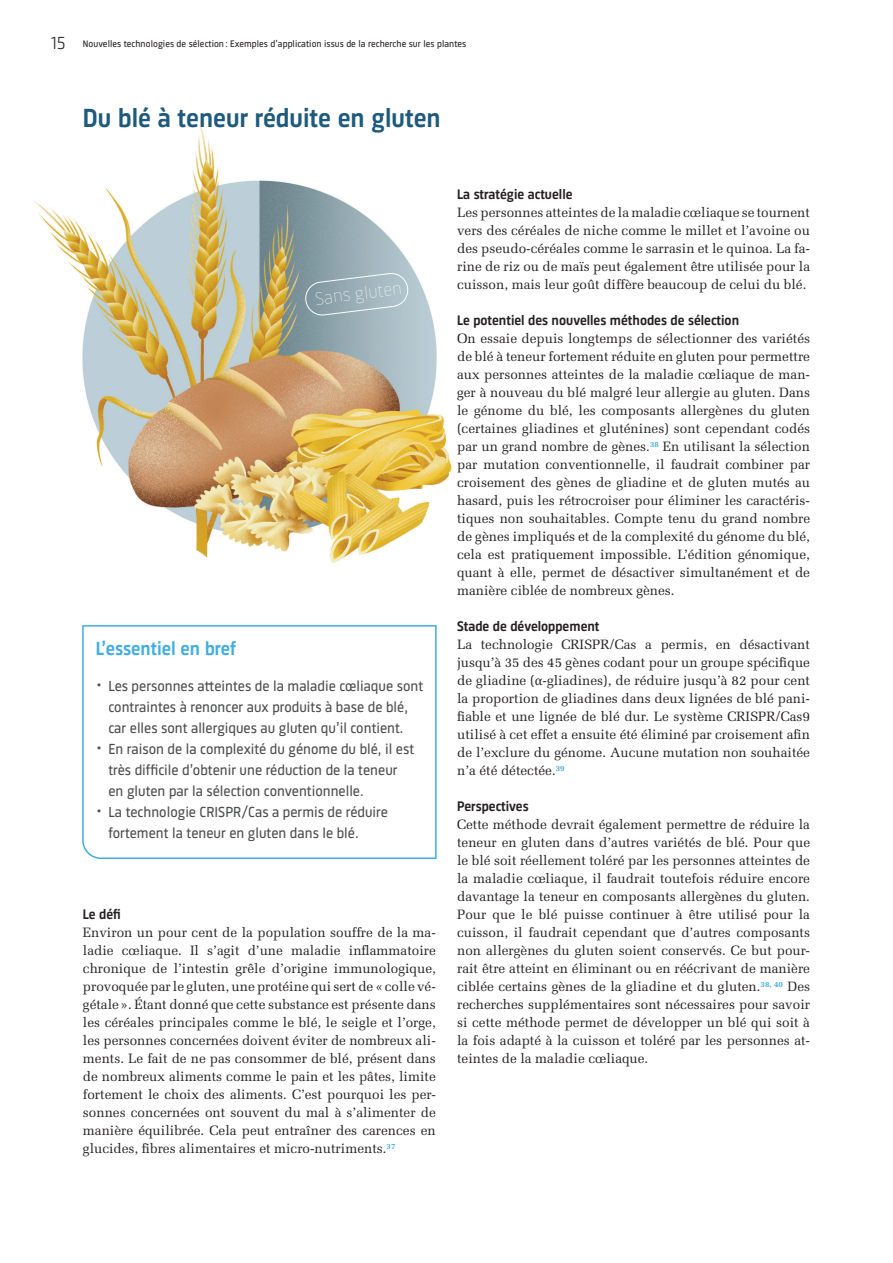
<style>
.page{position:relative;width:893px;height:1263px;background:#fff}
.page>*{position:absolute;margin:0;border:0;box-sizing:border-box;transform-origin:0 0}
.t1{font:500 27px "Sinews Sans Pro";color:#1f5a7d}
.t2{font:500 19.5px "Sinews Sans Pro";color:#40ade2}
.t3{font:100 18.3px "Sinews Sans Pro";color:#fff}
.t4{font:15px "Sinews Sans Pro";color:#4b4c4d}
.t5{font:500 14.25px "Sinews Sans Pro";color:#231f20}
.t6{font:13.5px/18px "Melior LT Pro";color:#231f20;text-align:justify}
.t7{font:9.75px "Sinews Sans Pro";letter-spacing:.005em;color:#231f20}
.s1{font-weight:300;font-size:18px}
.s2{font-family:"Melior LT Pro";font-size:24px}
.s3{font-family:"Cambria Math"}
</style>
<div class="page">
<img style="left:34px;top:125px;width:418px;height:438px">
<svg style="left:82px;top:625px;width:355px;height:234px"></svg>
<svg style="left:305px;top:273px;width:104px;height:43px;background:#9fb2ba"></svg>
<p class="t7" style="left:51px;top:37px;width:417px"><span class="s1">15</span> Nouvelles technologies de sélection : Exemples d’application issus de la recherche sur les plantes</p>
<h1 class="t1" style="left:83px;top:98px;width:359px">Du blé à teneur réduite en gluten</h1>
<h3 class="t3" style="left:314px;top:286px;width:88px;rotate:-7deg">Sans gluten</h3>
<h2 class="t2" style="left:96px;top:634px;width:142px">L’essentiel en bref</h2>
<p class="t4" style="left:96px;top:675px;width:329px"><span class="s2">·</span> Les personnes atteintes de la maladie cœliaque sont</p>
<p class="t4" style="left:108px;top:696px;width:301px">contraintes à renoncer aux produits à base de blé,</p>
<p class="t4" style="left:108px;top:717px;width:297px">car elles sont allergiques au gluten qu’il contient.</p>
<p class="t4" style="left:96px;top:738px;width:320px"><span class="s2">·</span> En raison de la complexité du génome du blé, il est</p>
<p class="t4" style="left:108px;top:759px;width:291px">très difficile d’obtenir une réduction de la teneur</p>
<p class="t4" style="left:108px;top:780px;width:257px">en gluten par la sélection conventionnelle.</p>
<p class="t4" style="left:96px;top:801px;width:294px"><span class="s2">·</span> La technologie CRISPR/Cas a permis de réduire</p>
<p class="t4" style="left:108px;top:822px;width:252px">fortement la teneur en gluten dans le blé.</p>
<p class="t5" style="left:83px;top:904px;width:39px">Le défi</p>
<p class="t6" style="left:83px;top:924px;width:354px">Environ un pour cent de la population souffre de la ma&shy;ladie cœliaque. Il s’agit d’une maladie inflammatoire chronique de l’intestin grêle d’origine immunologique, provoquée par le gluten, une protéine qui sert de «colle vé&shy;gétale». Étant donné que cette substance est présente dans les céréales principales comme le blé, le seigle et l’orge, les personnes concernées doivent éviter de nombreux ali&shy;ments. Le fait de ne pas consommer de blé, présent dans de nombreux aliments comme le pain et les pâtes, limite fortement le choix des aliments. C’est pourquoi les per&shy;sonnes concernées ont souvent du mal à s’alimenter de manière équilibrée. Cela peut entraîner des carences en glucides, fibres alimentaires et micro-nutriments.<sup>37</sup></p>
<p class="t5" style="left:457px;top:184px;width:117px">La stratégie actuelle</p>
<p class="t6" style="left:457px;top:204px;width:354px">Les personnes atteintes de la maladie cœliaque se tournent vers des céréales de niche comme le millet et l’avoine ou des pseudo-céréales comme le sarrasin et le quinoa. La fa&shy;rine de riz ou de maïs peut également être utilisée pour la cuisson, mais leur goût diffère beaucoup de celui du blé.</p>
<p class="t5" style="left:457px;top:310px;width:284px">Le potentiel des nouvelles méthodes de sélection</p>
<p class="t6" style="left:457px;top:330px;width:354px">On essaie depuis longtemps de sélectionner des variétés de blé à teneur fortement réduite en gluten pour permettre aux personnes atteintes de la maladie cœliaque de man&shy;ger à nouveau du blé malgré leur allergie au gluten. Dans le génome du blé, les composants allergènes du gluten (certaines gliadines et gluténines) sont cependant codés par un grand nombre de gènes.<sup>38</sup> En utilisant la sélection par mutation conventionnelle, il faudrait combiner par croisement des gènes de gliadine et de gluten mutés au hasard, puis les rétrocroiser pour éliminer les caractéris&shy;tiques non souhaitables. Compte tenu du grand nombre de gènes impliqués et de la complexité du génome du blé, cela est pratiquement impossible. L’édition génomique, quant à elle, permet de désactiver simultanément et de manière ciblée de nombreux gènes.</p>
<p class="t5" style="left:457px;top:616px;width:144px">Stade de développement</p>
<p class="t6" style="left:457px;top:636px;width:354px">La technologie CRISPR/Cas a permis, en désactivant jusqu’à 35 des 45 gènes codant pour un groupe spécifique de gliadine (<span class="s3">⍺</span>-gliadines), de réduire jusqu’à 82 pour cent la proportion de gliadines dans deux lignées de blé pani&shy;fiable et une lignée de blé dur. Le système CRISPR/Cas9 utilisé à cet effet a ensuite été éliminé par croisement afin de l’exclure du génome. Aucune mutation non souhaitée n’a été détectée.<sup>39</sup></p>
<p class="t5" style="left:457px;top:796px;width:73px">Perspectives</p>
<p class="t6" style="left:457px;top:816px;width:354px">Cette méthode devrait également permettre de réduire la teneur en gluten dans d’autres variétés de blé. Pour que le blé soit réellement toléré par les personnes atteintes de la maladie cœliaque, il faudrait toutefois réduire encore davantage la teneur en composants allergènes du gluten.<br>Pour que le blé puisse continuer à être utilisé pour la cuisson, il faudrait cependant que d’autres composants non allergènes du gluten soient conservés. Ce but pour&shy;rait être atteint en éliminant ou en réécrivant de manière ciblée certains gènes de la gliadine et du gluten.<sup>38,</sup> <sup>40</sup> Des recherches supplémentaires sont nécessaires pour savoir si cette méthode permet de développer un blé qui soit à la fois adapté à la cuisson et toléré par les personnes at&shy;teintes de la maladie cœliaque.</p>
</div>
